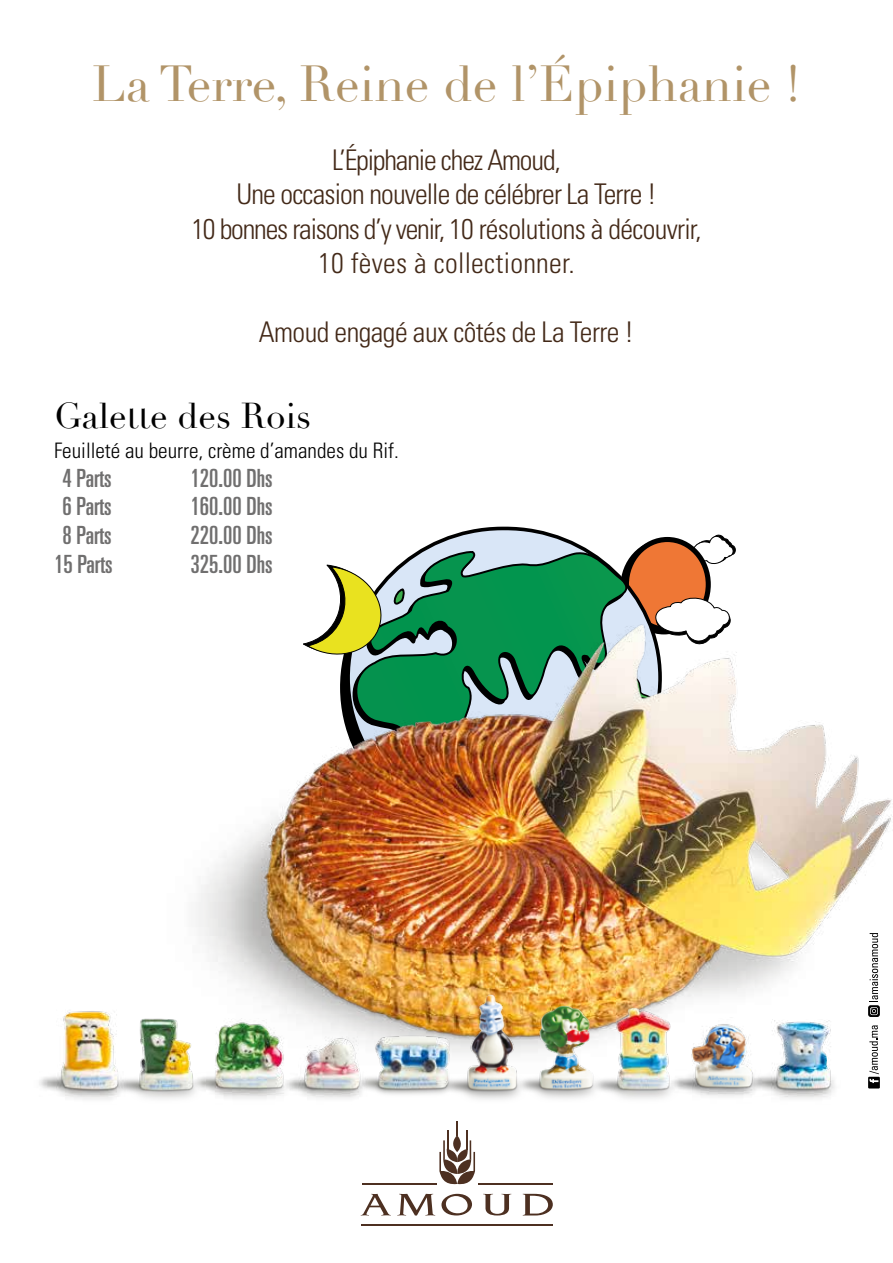
<style>
.page{position:relative;width:893px;height:1263px;background:#fff}
.page>*{position:absolute;margin:0;border:0;box-sizing:border-box;transform-origin:0 0}
.t1{font:49.5px "Didot";color:#b19468}
.t2{font:35.1px "Didot";color:#000}
.t3{font:300 condensed 28.5px/34.5px "Univers";letter-spacing:-.03em;color:#432918;text-align:center}
.t4{font:ultra-condensed 25.05px "Univers";color:#706f6f}
.t5{font:300 condensed 21.3px "Univers";color:#000}
</style>
<div class="page">
<svg style="left:664px;top:535px;width:72px;height:38px"></svg>
<svg style="left:423px;top:526px;width:241px;height:47px"></svg>
<svg style="left:400px;top:548px;width:234px;height:25px;background:#82b2a3"></svg>
<svg style="left:326px;top:564px;width:82px;height:9px"></svg>
<img style="left:196px;top:573px;width:696px;height:516px">
<svg style="left:868px;top:1025px;width:12px;height:63px"></svg>
<svg style="left:868px;top:933px;width:12px;height:84px"></svg>
<img style="left:534px;top:995px;width:56px;height:104px">
<img style="left:39px;top:1011px;width:73px;height:89px">
<img style="left:112px;top:1014px;width:71px;height:85px">
<img style="left:183px;top:994px;width:110px;height:105px">
<img style="left:274px;top:995px;width:77px;height:104px">
<img style="left:351px;top:995px;width:88px;height:103px">
<img style="left:439px;top:995px;width:95px;height:105px">
<img style="left:590px;top:995px;width:77px;height:104px">
<img style="left:667px;top:993px;width:94px;height:104px">
<img style="left:747px;top:995px;width:94px;height:104px">
<hr style="left:362px;top:1224px;width:191px;height:2px;background:#4d3021">
<hr style="left:362px;top:1183px;width:75px;height:2px;background:#4d3021">
<hr style="left:478px;top:1183px;width:75px;height:2px;background:#4d3021">
<svg style="left:439px;top:1121px;width:36px;height:64px"></svg>
<svg style="left:362px;top:1194px;width:28px;height:21px"></svg>
<svg style="left:398px;top:1194px;width:36px;height:21px"></svg>
<svg style="left:441px;top:1194px;width:31px;height:21px"></svg>
<svg style="left:483px;top:1194px;width:28px;height:21px"></svg>
<svg style="left:523px;top:1194px;width:30px;height:21px"></svg>
<h1 class="t1" style="left:92px;top:54px;width:710px">La Terre, Reine de ’l Épiphanie !</h1>
<p class="t3" style="left:191px;top:142px;width:512px">’LÉpiphanie chez Amoud,<br>Une occasion nouvelle de célébrer La Terre !<br>10 bonnes raisons y’d venir, 10 résolutions à découvrir, 10 fèves à collectionner.</p>
<p class="t3" style="left:259px;top:315px;width:377px">Amoud engagé aux côtés de La Terre !</p>
<p class="t2" style="left:54px;top:394px;width:259px">Galette des Rois</p>
<p class="t5" style="left:54px;top:437px;width:346px">Feuilleté au beurre, crème ’d amandes du Rif.</p>
<p class="t4" style="left:190px;top:463px;width:84px">120.00 Dhs</p>
<p class="t4" style="left:63px;top:463px;width:51px">4 Parts</p>
<p class="t4" style="left:63px;top:492px;width:51px">6 Parts</p>
<p class="t4" style="left:190px;top:492px;width:84px">160.00 Dhs</p>
<p class="t4" style="left:63px;top:521px;width:51px">8 Parts</p>
<p class="t4" style="left:190px;top:521px;width:84px">220.00 Dhs</p>
<p class="t4" style="left:54px;top:550px;width:60px">15 Parts</p>
<p class="t4" style="left:190px;top:550px;width:84px">325.00 Dhs</p>
</div>
